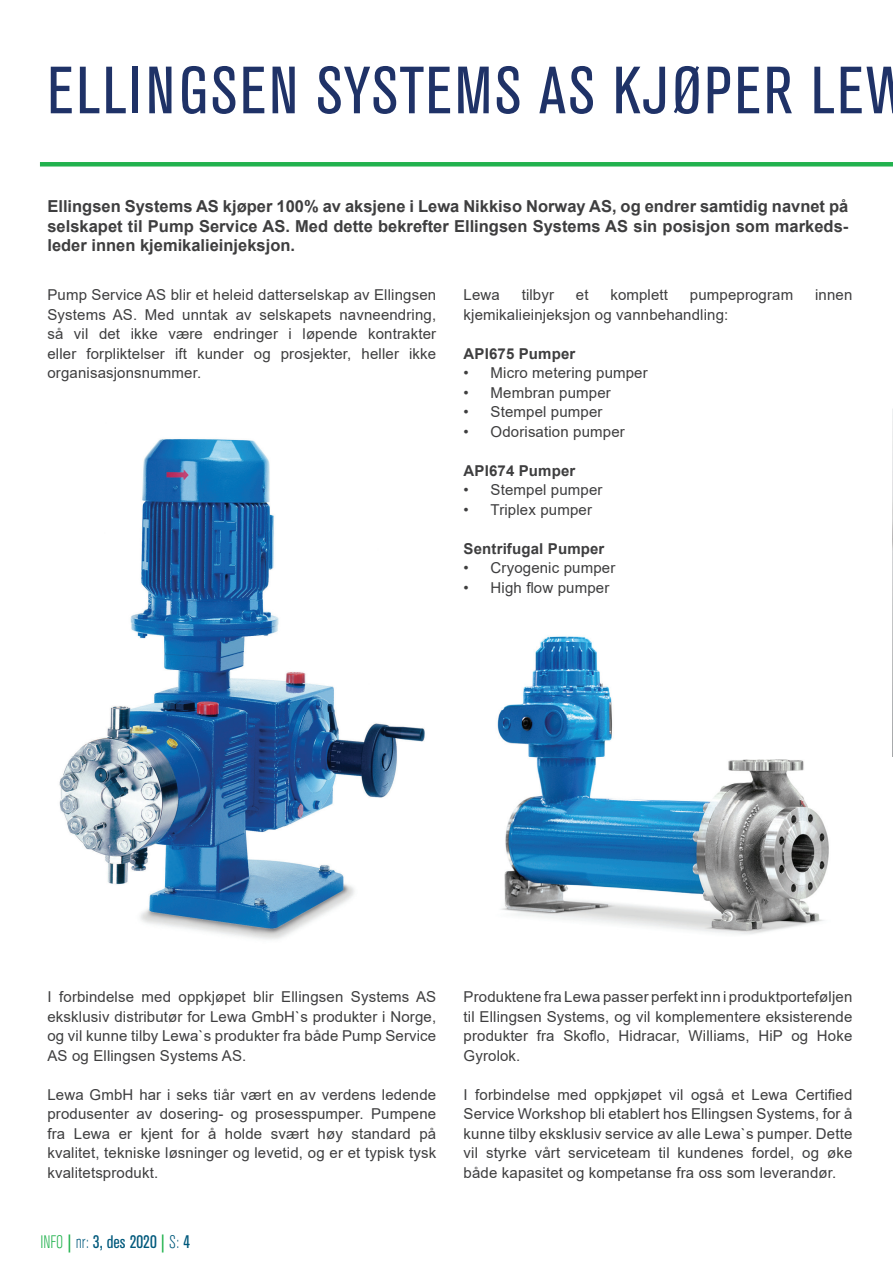
<style>
.page{position:relative;width:893px;height:1263px;background:#fff}
.page>*{position:absolute;margin:0;border:0;box-sizing:border-box;transform-origin:0 0}
.t1{font:condensed 66px "Akzidenz Grotesk BE";letter-spacing:.045em;color:#1f3267}
.t2{font:condensed 18px "Akzidenz Grotesk BE";color:#00597c}
.t3{font:700 16.5px/19.5px "Arial";color:#3e3e3f;text-align:justify}
.t4{font:15px/19.5px "Arial";letter-spacing:.01em;color:#3e3e3f;text-align:justify}
.t5{font:700 15px "Arial";letter-spacing:.01em;color:#3e3e3f}
.s1{font-weight:300;color:#22b24e}
.s2{color:#22b24e}
.s3{font-weight:300}
</style>
<div class="page">
<div style="left:40px;top:162px;width:853px;height:5px;background:#22b24e"></div>
<img style="left:892px;top:409px;width:1px;height:348px">
<img style="left:59px;top:439px;width:366px;height:501px">
<img style="left:497px;top:636px;width:332px;height:298px">
<p class="t1" style="left:47px;top:54px;width:862px">ELLINGSEN SYSTEMS AS KJØPER LEW</p>
<p class="t3" style="left:47px;top:197px;width:802px">Ellingsen Systems AS kjøper 100% av aksjene i Lewa Nikkiso Norway AS, og endrer samtidig navnet på selskapet til Pump Service AS. Med dette bekrefter Ellingsen Systems AS sin posisjon som markeds&shy;leder innen kjemikalieinjeksjon.</p>
<p class="t4" style="left:464px;top:285px;width:38px">Lewa</p>
<p class="t4" style="left:522px;top:285px;width:34px">tilbyr</p>
<p class="t4" style="left:576px;top:285px;width:14px">et</p>
<p class="t4" style="left:610px;top:285px;width:59px">komplett</p>
<p class="t4" style="left:690px;top:285px;width:105px">pumpeprogram</p>
<p class="t4" style="left:815px;top:285px;width:39px">innen</p>
<p class="t4" style="left:464px;top:304px;width:266px">kjemikalieinjeksjon og vannbehandling:</p>
<p class="t5" style="left:464px;top:343px;width:113px">API675 Pumper</p>
<p class="t4" style="left:464px;top:363px;width:186px">• Micro metering pumper</p>
<p class="t4" style="left:464px;top:382px;width:149px">• Membran pumper</p>
<p class="t4" style="left:464px;top:402px;width:140px">• Stempel pumper</p>
<p class="t4" style="left:464px;top:421px;width:163px">• Odorisation pumper</p>
<p class="t5" style="left:464px;top:460px;width:113px">API674 Pumper</p>
<p class="t4" style="left:464px;top:480px;width:140px">• Stempel pumper</p>
<p class="t4" style="left:464px;top:499px;width:130px">• Triplex pumper</p>
<p class="t5" style="left:464px;top:538px;width:142px">Sentrifugal Pumper</p>
<p class="t4" style="left:464px;top:558px;width:153px">• Cryogenic pumper</p>
<p class="t4" style="left:464px;top:577px;width:147px">• High flow pumper</p>
<p class="t4" style="left:47px;top:285px;width:390px">Pump Service AS blir et heleid datterselskap av Ellingsen Systems AS. Med unntak av selskapets navneendring, så vil det ikke være endringer i løpende kontrakter eller forpliktelser ift kunder og prosjekter, heller ikke organisasjonsnummer.</p>
<p class="t4" style="left:47px;top:987px;width:390px">I forbindelse med oppkjøpet blir Ellingsen Systems AS eksklusiv distributør for Lewa GmbH`s produkter i Norge, og vil kunne tilby Lewa`s produkter fra både Pump Service AS og Ellingsen Systems AS.</p>
<p class="t4" style="left:47px;top:1084px;width:390px">Lewa GmbH har i seks tiår vært en av verdens ledende produsenter av dosering- og prosesspumper. Pumpene fra Lewa er kjent for å holde svært høy standard på kvalitet, tekniske løsninger og levetid, og er et typisk tysk kvalitetsprodukt.</p>
<p class="t2" style="left:40px;top:1231px;width:151px"><span class="s1">INFO</span> <span class="s2">|</span> <span class="s3">nr:</span> 3, des 2020 <span class="s2">|</span> <span class="s3">S:</span> 4</p>
<p class="t4" style="left:464px;top:987px;width:390px">Produktene fra Lewa passer perfekt inn i produktporteføljen til Ellingsen Systems, og vil komplementere eksisterende produkter fra Skoflo, Hidracar, Williams, HiP og Hoke Gyrolok.</p>
<p class="t4" style="left:464px;top:1084px;width:390px">I forbindelse med oppkjøpet vil også et Lewa Certified Service Workshop bli etablert hos Ellingsen Systems, for å kunne tilby eksklusiv service av alle Lewa`s pumper. Dette vil styrke vårt serviceteam til kundenes fordel, og øke både kapasitet og kompetanse fra oss som leverandør.</p>
</div>
